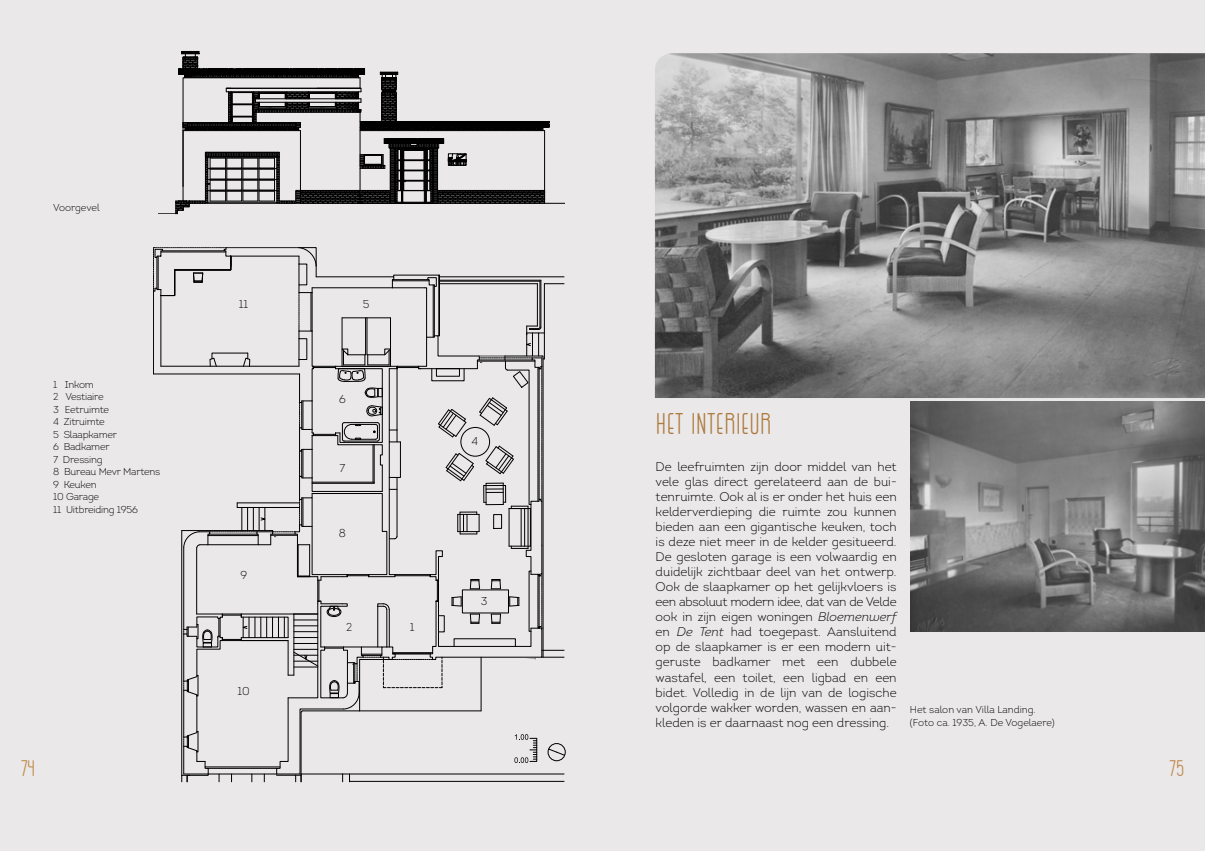
<style>
.page{position:relative;width:1205px;height:851px;background:#fff}
.page>*{position:absolute;margin:0;border:0;box-sizing:border-box;transform-origin:0 0}
.t1{font:30px "GOGOIA";letter-spacing:-.01em;color:#af7b3e}
.t2{font:22.5px "GOGOIA";color:#d09149}
.t3{font:300 12.5px/15px "Intro";color:#000;text-align:justify}
.t4{font:300 11.38px "Intro";color:#000}
.t5{font:300 10px/12.5px "Intro";letter-spacing:-.02em;color:#000}
.t6{font:300 10px/12.5px "Intro";color:#000}
.s1{font-style:italic}
</style>
<div class="page">
<div style="left:0;top:0;width:1205px;height:850px;background:#eae8e9"></div>
<hr style="left:189px;top:203px;width:375px;height:1px;background:#000">
<svg style="left:159px;top:51px;width:391px;height:163px"></svg>
<hr style="left:349px;top:781px;width:229px;height:1px;background:#000">
<hr style="left:343px;top:773px;width:235px;height:1px;background:#000">
<hr style="left:542px;top:657px;width:36px;height:1px;background:#000">
<hr style="left:439px;top:276px;width:139px;height:1px;background:#000">
<hr style="left:544px;top:283px;width:34px;height:1px;background:#000">
<img style="left:655px;top:53px;width:550px;height:345px">
<img style="left:911px;top:401px;width:294px;height:230px">
<svg style="left:153px;top:247px;width:418px;height:535px"></svg>
<p class="t5" style="left:53px;top:201px;width:48px">Voorgevel</p>
<p class="t5" style="left:53px;top:378px;width:109px">1 Inkom<br>2 Vestiaire<br>3 Eetruimte<br>4 Zitruimte<br>5 Slaapkamer<br>6 Badkamer<br>7 Dressing<br>8 Bureau Mevr Martens<br>9 Keuken<br>10 Garage<br>11 Uitbreiding 1956</p>
<p class="t4" style="left:239px;top:297px;width:11px">11</p>
<p class="t4" style="left:240px;top:568px;width:8px">9</p>
<p class="t4" style="left:238px;top:683px;width:14px">10</p>
<p class="t4" style="left:363px;top:297px;width:8px">5</p>
<p class="t4" style="left:339px;top:392px;width:8px">6</p>
<p class="t4" style="left:339px;top:460px;width:7px">7</p>
<p class="t4" style="left:339px;top:526px;width:9px">8</p>
<p class="t4" style="left:346px;top:620px;width:8px">2</p>
<p class="t4" style="left:410px;top:620px;width:6px">1</p>
<p class="t4" style="left:471px;top:434px;width:8px">4</p>
<p class="t4" style="left:481px;top:594px;width:8px">3</p>
<h1 class="t1" style="left:656px;top:408px;width:118px">HET INTERIEUR</h1>
<p class="t3" style="left:656px;top:459px;width:242px">De leefruimten zijn door middel van het vele glas direct gerelateerd aan de bui&shy;tenruimte. Ook al is er onder het huis een kelderverdieping die ruimte zou kunnen bieden aan een gigantische keuken, toch is deze niet meer in de kelder gesitueerd.<br>De gesloten garage is een volwaardig en duidelijk zichtbaar deel van het ontwerp.<br>Ook de slaapkamer op het gelijkvloers is een absoluut modern idee, dat van de Velde ook in zijn eigen woningen <span class="s1">Bloemenwerf </span>en <span class="s1">De Tent</span> had toegepast. Aansluitend op de slaapkamer is er een modern uit&shy;geruste badkamer met een dubbele wastafel, een toilet, een ligbad en een bidet. Volledig in de lijn van de logische volgorde wakker worden, wassen en aan&shy;kleden is er daarnaast nog een dressing.</p>
<p class="t6" style="left:910px;top:703px;width:146px">Het salon van Villa Landing. (Foto ca. 1935, A. De Vogelaere)</p>
<h2 class="t2" style="left:20px;top:756px;width:17px">74</h2>
<h2 class="t2" style="left:1169px;top:756px;width:17px">75</h2>
</div>
